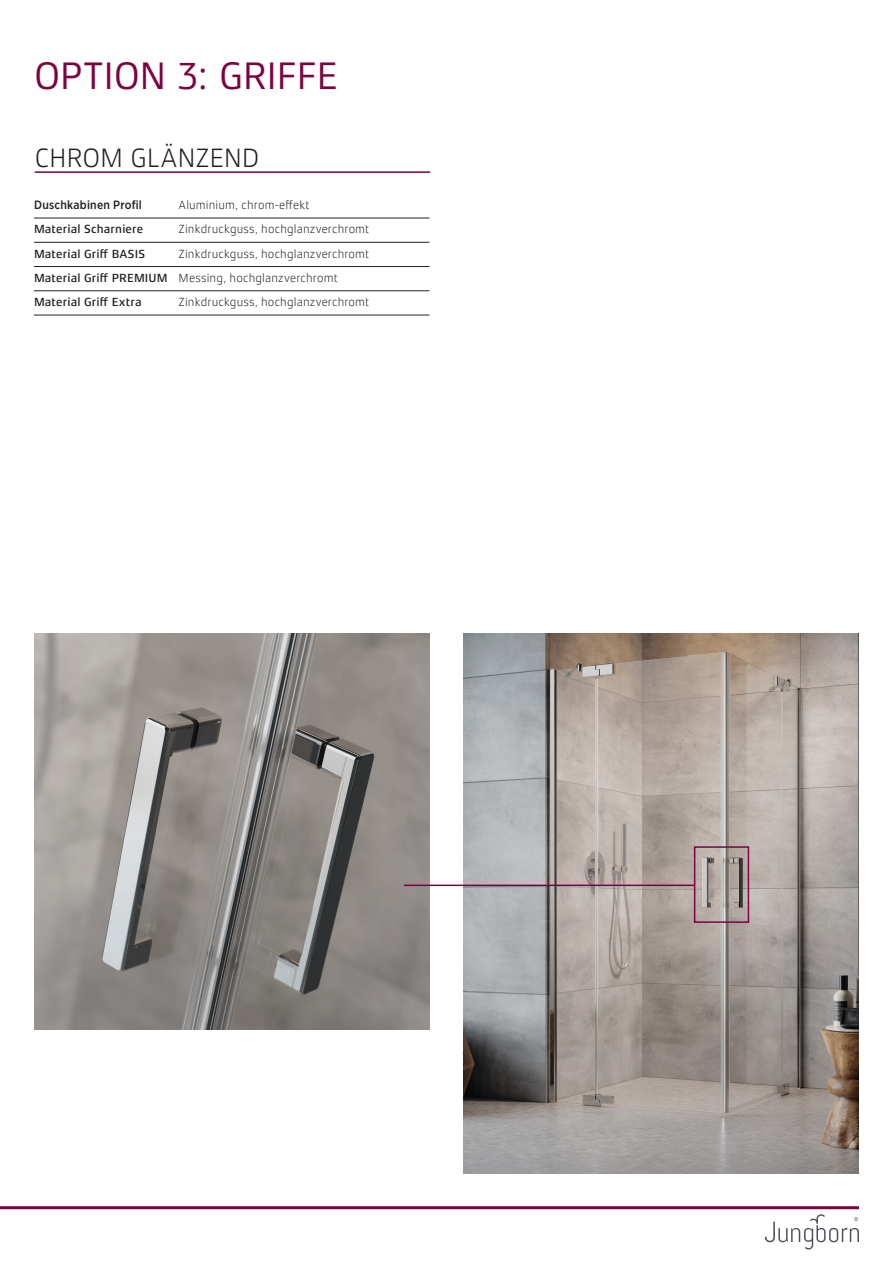
<style>
.page{position:relative;width:893px;height:1263px;background:#fff}
.page>*{position:absolute;margin:0;border:0;box-sizing:border-box;transform-origin:0 0}
.t1{font:39px "Xenois Sans Pro";letter-spacing:-.015em;color:#7d0340}
.t2{font:300 27px "Xenois Sans Pro";letter-spacing:-.015em;color:#231f20}
.t3{font:300 12px/24.3px "Xenois Sans Pro";letter-spacing:.005em;color:#231f20}
.t4{font:500 12px "Xenois Sans Pro";letter-spacing:.01em;color:#231f20}
.t5{font:500 12px "Gotham Narrow";letter-spacing:.015em;color:#231f20}
.s1{font-weight:500}
</style>
<div class="page">
<hr style="left:0;top:1206px;width:859px;height:3px;background:#7d0340">
<svg style="left:765px;top:1214px;width:94px;height:35px"></svg>
<img style="left:34px;top:634px;width:395px;height:395px">
<img style="left:463px;top:634px;width:396px;height:540px">
<div style="left:694px;top:846px;width:55px;height:77px;border:2px solid #7d0340"></div>
<hr style="left:35px;top:171px;width:395px;height:2px;background:#7d0340">
<hr style="left:34px;top:218px;width:395px;height:1px;background:#231f20">
<hr style="left:34px;top:242px;width:395px;height:1px;background:#231f20">
<hr style="left:34px;top:266px;width:395px;height:1px;background:#231f20">
<hr style="left:34px;top:290px;width:395px;height:1px;background:#231f20">
<hr style="left:34px;top:315px;width:395px;height:1px;background:#231f20">
<hr style="left:404px;top:884px;width:290px;height:2px;background:#7d0340">
<h1 class="t1" style="left:34px;top:54px;width:306px">OPTION 3: GRIFFE</h1>
<h2 class="t2" style="left:35px;top:143px;width:226px">CHROM GLÄNZEND</h2>
<p class="t5" style="left:34px;top:197px;width:110px">Duschkabinen Profil</p>
<p class="t3" style="left:179px;top:193px;width:133px">Aluminium, chrom-effekt</p>
<p class="t4" style="left:34px;top:222px;width:111px">Material Scharniere</p>
<p class="t3" style="left:179px;top:217px;width:193px">Zinkdruckguss, hochglanzverchromt</p>
<p class="t4" style="left:34px;top:247px;width:113px">Material Griff BASIS</p>
<p class="t3" style="left:34px;top:241px;width:337px;text-indent:145px">Zinkdruckguss, hochglanzverchromt<br><span class="s1">Material Griff PREMIUM</span> Messing, hochglanzverchromt<br><span class="s1">Material Griff Extra</span></p>
<p class="t3" style="left:179px;top:290px;width:193px">Zinkdruckguss, hochglanzverchromt</p>
</div>
